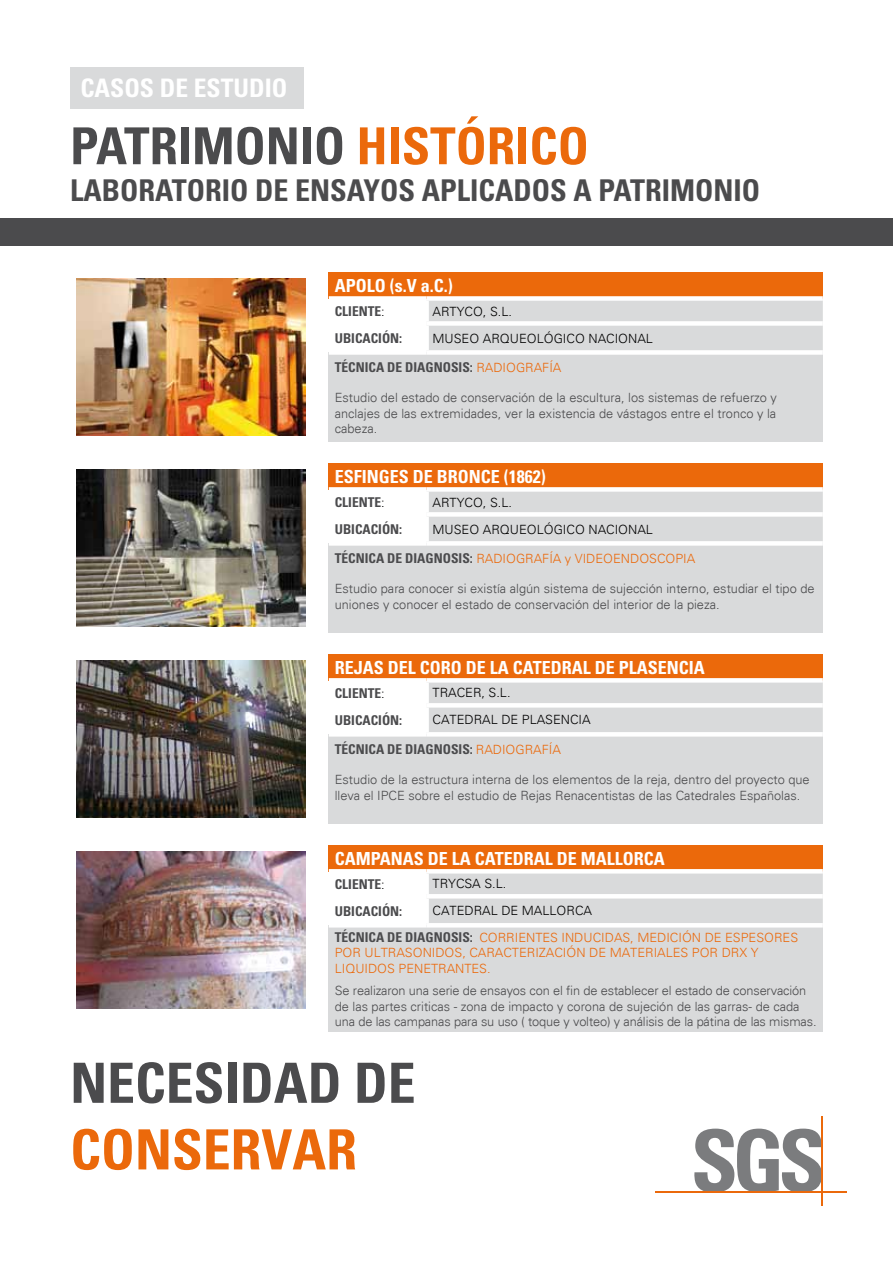
<style>
.page{position:relative;width:893px;height:1263px;background:#fff}
.page>*{position:absolute;margin:0;border:0;box-sizing:border-box;transform-origin:0 0}
.t1{font:700 condensed 55.5px "Univers";color:#4b4b4d}
.t2{font:700 condensed 55.5px "Univers";color:#eb690b}
.t3{font:700 condensed 51px "Univers";color:#4b4b4d}
.t4{font:700 condensed 30px "Univers";color:#4b4b4d}
.t5{font:700 condensed 25.5px "Univers";color:#fff}
.t6{font:700 condensed 18px "Univers";color:#fff}
.t7{font:700 condensed 13.5px "Univers";color:#4b4b4d}
.t8{font:300 12.75px/15.3px "Univers";color:#4b4b4d}
.t9{font:300 12.75px "Univers";color:#eb690b}
.t10{font:300 12.75px "Univers";color:#000}
.s1{color:#eb690b}
.s2{font-weight:300;font-stretch:normal;font-size:12.75px;color:#000}
.s3{font-weight:700;font-stretch:condensed;font-size:13.5px;color:#4b4b4d}
</style>
<div class="page">
<div style="left:70px;top:67px;width:234px;height:42px;background:#d9dadb"></div>
<svg style="left:694px;top:1128px;width:127px;height:63px"></svg>
<hr style="left:656px;top:1191px;width:191px;height:2px;background:#eb690b">
<hr style="left:821px;top:1116px;width:2px;height:89px;background:#eb690b">
<div style="left:0;top:219px;width:893px;height:27px;background:#4b4b4d"></div>
<div style="left:329px;top:272px;width:494px;height:26px;background:#eb690b"></div>
<div style="left:429px;top:301px;width:394px;height:49px;background:#d9dadb"></div>
<div style="left:329px;top:352px;width:494px;height:89px;background:#d9dadb"></div>
<div style="left:329px;top:296px;width:98px;height:5px;background:#fff"></div>
<div style="left:427px;top:296px;width:396px;height:5px;background:#fff"></div>
<div style="left:427px;top:321px;width:396px;height:5px;background:#fff"></div>
<div style="left:329px;top:350px;width:98px;height:5px;background:#fff"></div>
<div style="left:427px;top:350px;width:396px;height:5px;background:#fff"></div>
<img style="left:76px;top:278px;width:230px;height:157px">
<div style="left:329px;top:463px;width:494px;height:26px;background:#eb690b"></div>
<div style="left:429px;top:492px;width:394px;height:49px;background:#d9dadb"></div>
<div style="left:329px;top:543px;width:494px;height:89px;background:#d9dadb"></div>
<div style="left:329px;top:487px;width:98px;height:5px;background:#fff"></div>
<div style="left:427px;top:487px;width:396px;height:5px;background:#fff"></div>
<div style="left:427px;top:512px;width:396px;height:5px;background:#fff"></div>
<div style="left:329px;top:541px;width:98px;height:5px;background:#fff"></div>
<div style="left:427px;top:541px;width:396px;height:5px;background:#fff"></div>
<img style="left:76px;top:469px;width:230px;height:157px">
<div style="left:329px;top:654px;width:494px;height:26px;background:#eb690b"></div>
<div style="left:429px;top:683px;width:394px;height:49px;background:#d9dadb"></div>
<div style="left:329px;top:734px;width:494px;height:89px;background:#d9dadb"></div>
<div style="left:329px;top:678px;width:98px;height:5px;background:#fff"></div>
<div style="left:427px;top:678px;width:396px;height:5px;background:#fff"></div>
<div style="left:427px;top:703px;width:396px;height:5px;background:#fff"></div>
<div style="left:329px;top:732px;width:98px;height:5px;background:#fff"></div>
<div style="left:427px;top:732px;width:396px;height:5px;background:#fff"></div>
<img style="left:76px;top:660px;width:230px;height:157px">
<div style="left:329px;top:845px;width:494px;height:26px;background:#eb690b"></div>
<div style="left:429px;top:873px;width:394px;height:50px;background:#d9dadb"></div>
<div style="left:329px;top:925px;width:494px;height:107px;background:#d9dadb"></div>
<svg style="left:329px;top:869px;width:98px;height:3px"></svg>
<svg style="left:427px;top:869px;width:396px;height:3px"></svg>
<hr style="left:427px;top:894px;width:396px;height:4px;background:#fff">
<hr style="left:329px;top:923px;width:98px;height:4px;background:#fff">
<hr style="left:427px;top:923px;width:396px;height:4px;background:#fff">
<img style="left:76px;top:851px;width:230px;height:157px">
<h3 class="t5" style="left:80px;top:72px;width:208px">CASOS DE ESTUDIO</h3>
<h2 class="t3" style="left:70px;top:115px;width:520px">PATRIMONIO <span class="s1">HISTÓRICO</span></h2>
<h3 class="t4" style="left:70px;top:172px;width:691px">LABORATORIO DE ENSAYOS APLICADOS A PATRIMONIO</h3>
<h3 class="t6" style="left:335px;top:275px;width:119px">APOLO (S.V A.C.)</h3>
<p class="t7" style="left:335px;top:303px;width:52px">CLIENTE<span class="s2">:</span></p>
<p class="t10" style="left:433px;top:303px;width:81px">ARTYCO, S.L.</p>
<p class="t7" style="left:335px;top:330px;width:69px">UBICACIÓN:</p>
<p class="t10" style="left:433px;top:330px;width:222px">MUSEO ARQUEOLÓGICO NACIONAL</p>
<p class="t7" style="left:335px;top:359px;width:22px">TÉCNICA</p>
<p class="t7" style="left:387px;top:359px;width:55px">DE DIAGNOSIS</p>
<p class="t9" style="left:470px;top:360px;width:93px"><span class="s3">:</span> RADIOGRAFÍA</p>
<p class="t8" style="left:335px;top:390px;width:444px;text-align:justify">Estudio del estado de conservación de la escultura, los sistemas de refuerzo y anclajes de las extremidades, ver la existencia de vástagos entre el tronco y la cabeza.</p>
<h3 class="t6" style="left:335px;top:466px;width:212px">ESFINGES DE BRONCE (1862)</h3>
<p class="t7" style="left:335px;top:494px;width:52px">CLIENTE<span class="s2">:</span></p>
<p class="t10" style="left:433px;top:494px;width:81px">ARTYCO, S.L.</p>
<p class="t7" style="left:335px;top:521px;width:69px">UBICACIÓN:</p>
<p class="t10" style="left:433px;top:521px;width:222px">MUSEO ARQUEOLÓGICO NACIONAL</p>
<p class="t7" style="left:335px;top:550px;width:22px">TÉCNICA</p>
<p class="t7" style="left:387px;top:550px;width:55px">DE DIAGNOSIS</p>
<p class="t9" style="left:470px;top:550px;width:227px"><span class="s3">:</span> RADIOGRAFÍA y VIDEOENDOSCOPIA</p>
<p class="t8" style="left:335px;top:581px;width:481px">Estudio para conocer si existía algún sistema de sujección interno, estudiar el tipo de uniones y conocer el estado de conservación del interior de la pieza.</p>
<h3 class="t6" style="left:335px;top:657px;width:371px">REJAS DEL CORO DE LA CATEDRAL DE PLASENCIA</h3>
<p class="t7" style="left:335px;top:685px;width:52px">CLIENTE<span class="s2">:</span></p>
<p class="t10" style="left:433px;top:685px;width:79px">TRACER, S.L.</p>
<p class="t7" style="left:335px;top:712px;width:69px">UBICACIÓN:</p>
<p class="t10" style="left:433px;top:712px;width:159px">CATEDRAL DE PLASENCIA</p>
<p class="t7" style="left:335px;top:740px;width:22px">TÉCNICA</p>
<p class="t7" style="left:387px;top:740px;width:55px">DE DIAGNOSIS</p>
<p class="t9" style="left:470px;top:741px;width:93px"><span class="s3">:</span> RADIOGRAFÍA</p>
<p class="t8" style="left:335px;top:772px;width:476px">Estudio de la estructura interna de los elementos de la reja, dentro del proyecto que lleva el IPCE sobre el estudio de Rejas Renacentistas de las Catedrales Españolas.</p>
<h3 class="t6" style="left:335px;top:848px;width:23px">CAMPANAS</h3>
<h3 class="t6" style="left:428px;top:848px;width:68px">DE LA CATEDRAL</h3>
<h3 class="t6" style="left:557px;top:848px;width:50px">DE MALLORCA</h3>
<p class="t7" style="left:335px;top:876px;width:52px">CLIENTE<span class="s2">:</span></p>
<p class="t10" style="left:433px;top:876px;width:17px">Trycsa</p>
<p class="t10" style="left:484px;top:876px;width:23px">S.L.</p>
<p class="t7" style="left:335px;top:903px;width:69px">UBICACIÓN:</p>
<p class="t10" style="left:433px;top:903px;width:161px">CATEDRAL DE MALLORCA</p>
<p class="t7" style="left:335px;top:929px;width:22px">TÉCNICA</p>
<p class="t7" style="left:387px;top:929px;width:55px">DE DIAGNOSIS</p>
<p class="t9" style="left:470px;top:930px;width:27px"><span class="s3">:</span> Corrientes</p>
<p class="t9" style="left:562px;top:930px;width:13px">Inducidas</p>
<p class="t9" style="left:630px;top:930px;width:27px">, Medici</p>
<p class="t9" style="left:682px;top:930px;width:53px">Ónde espesores</p>
<p class="t9" style="left:335px;top:945px;width:10px">por</p>
<p class="t9" style="left:365px;top:945px;width:19px">Ultrasonidos</p>
<p class="t9" style="left:462px;top:945px;width:16px">, caracteri</p>
<p class="t9" style="left:539px;top:945px;width:16px">zación</p>
<p class="t9" style="left:589px;top:945px;width:30px">de materiales</p>
<p class="t9" style="left:692px;top:945px;width:10px">por</p>
<p class="t9" style="left:722px;top:945px;width:37px">DRX y</p>
<p class="t9" style="left:335px;top:960px;width:16px">Liquidos</p>
<p class="t9" style="left:399px;top:960px;width:17px">Penetra</p>
<p class="t9" style="left:455px;top:960px;width:9px">ntes</p>
<p class="t9" style="left:487px;top:960px;width:5px">.</p>
<p class="t8" style="left:335px;top:983px;width:483px">Se realizaron una serie de ensayos con el fin de establecer el estado de conservación de las partes criticas - zona de impacto y corona de sujeción de las garras- de cada una de las campanas para su uso ( toque y volteo) y análisis de la pátina de las mismas.</p>
<h1 class="t1" style="left:70px;top:1049px;width:347px">NECESIDAD DE</h1>
<h1 class="t2" style="left:70px;top:1115px;width:288px">CONSERVAR</h1>
</div>
